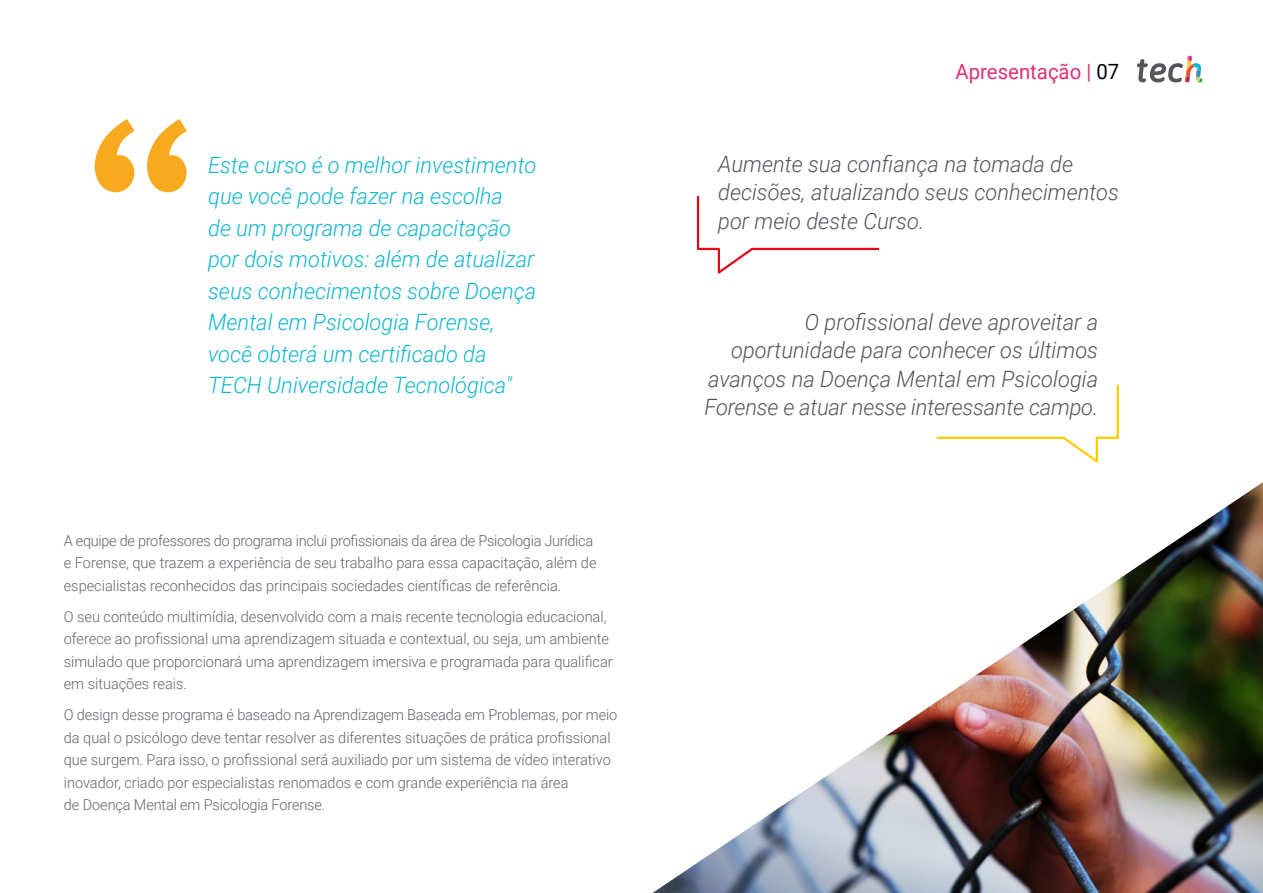
<style>
.page{position:relative;width:1263px;height:893px;background:#fff}
.page>*{position:absolute;margin:0;border:0;box-sizing:border-box;transform-origin:0 0}
.t1{font:italic 300 22.5px/31.5px "Roboto";color:#0fb6cf}
.t2{font:italic 300 22.5px/28.5px "Roboto";color:#52555b}
.t3{font:21px "Roboto";color:#df3174}
.t4{font:300 15px/22.5px "Roboto";color:#61646a}
.s1{color:#000}
</style>
<div class="page">
<svg style="left:95px;top:119px;width:92px;height:73px"></svg>
<svg style="left:696px;top:195px;width:183px;height:79px"></svg>
<img style="left:652px;top:482px;width:611px;height:411px">
<svg style="left:936px;top:384px;width:183px;height:79px"></svg>
<svg style="left:1137px;top:56px;width:65px;height:27px"></svg>
<h2 class="t3" style="left:955px;top:57px;width:165px">Apresentação | <span class="s1">07</span></h2>
<p class="t1" style="left:208px;top:148px;width:330px">Este curso é o melhor investimento que você pode fazer na escolha<br>de um programa de capacitação por dois motivos: além de atualizar seus conhecimentos sobre Doença<br>Mental em Psicologia Forense, você obterá um certificado da<br>TECH Universidade Tecnológica"</p>
<h1 class="t2" style="left:718px;top:149px;width:402px">Aumente sua confiança na tomada de decisões, atualizando seus conhecimentos por meio deste Curso.</h1>
<h1 class="t2" style="left:704px;top:307px;width:395px;text-align:right">O profissional deve aproveitar a oportunidade para conhecer os últimos avanços na Doença Mental em Psicologia Forense e atuar nesse interessante campo.</h1>
<p class="t4" style="left:64px;top:528px;width:534px">A equipe de professores do programa inclui profissionais da área de Psicologia Jurídica e Forense, que trazem a experiência de seu trabalho para essa capacitação, além de especialistas reconhecidos das principais sociedades científicas de referência.</p>
<p class="t4" style="left:64px;top:604px;width:550px">O seu conteúdo multimídia, desenvolvido com a mais recente tecnologia educacional, oferece ao profissional uma aprendizagem situada e contextual, ou seja, um ambiente simulado que proporcionará uma aprendizagem imersiva e programada para qualificar em situações reais.</p>
<p class="t4" style="left:64px;top:703px;width:555px">O design desse programa é baseado na Aprendizagem Baseada em Problemas, por meio da qual o psicólogo deve tentar resolver as diferentes situações de prática profissional que surgem. Para isso, o profissional será auxiliado por um sistema de vídeo interativo inovador, criado por especialistas renomados e com grande experiência na área<br>de Doença Mental em Psicologia Forense.</p>
</div>
